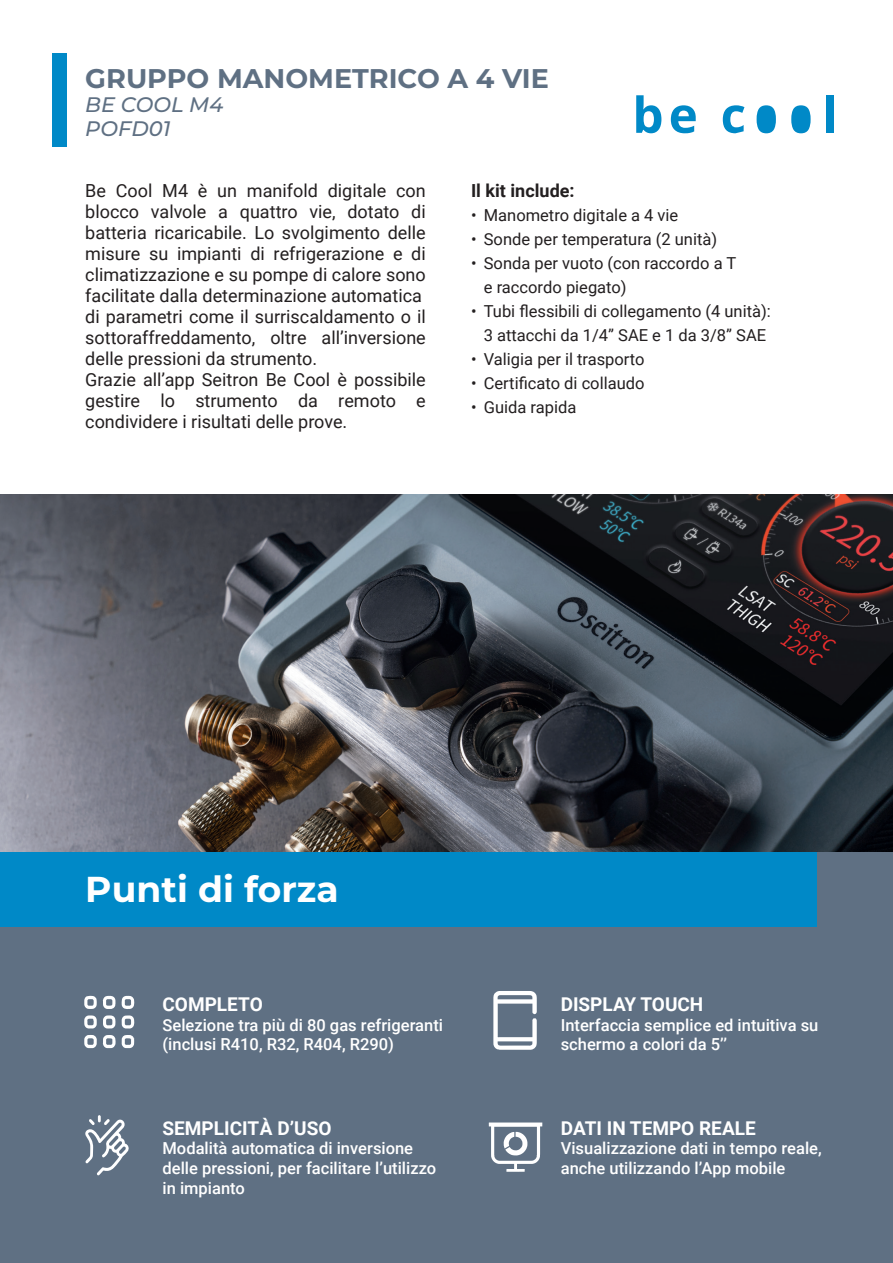
<style>
.page{position:relative;width:893px;height:1263px;background:#fff}
.page>*{position:absolute;margin:0;border:0;box-sizing:border-box;transform-origin:0 0}
.t1{font:700 36px "Montserrat";color:#fff}
.t2{font:700 27px "Montserrat";color:#5f7083}
.t3{font:italic 500 21px/24px "Montserrat";color:#5f7083}
.t4{font:700 19.05px "Roboto";color:#fff}
.t5{font:18px/21px "Roboto";color:#231f20}
.t6{font:700 18px "Roboto";color:#231f20}
.t7{font:500 16.5px/19.8px "Roboto";color:#fff}
.t8{font:16.5px/24px "Roboto";color:#231f20}
</style>
<div class="page">
<img style="left:0;top:495px;width:891px;height:357px">
<div style="left:0;top:852px;width:892px;height:411px;background:#5f7083"></div>
<div style="left:52px;top:53px;width:15px;height:93px;background:#0089c7"></div>
<div style="left:0;top:852px;width:816px;height:75px;background:#0089c7"></div>
<svg style="left:85px;top:1115px;width:44px;height:61px"></svg>
<svg style="left:636px;top:95px;width:25px;height:38px"></svg>
<svg style="left:670px;top:105px;width:25px;height:28px"></svg>
<svg style="left:722px;top:105px;width:22px;height:28px"></svg>
<svg style="left:756px;top:105px;width:19px;height:28px"></svg>
<svg style="left:791px;top:105px;width:19px;height:28px"></svg>
<div style="left:825px;top:95px;width:7px;height:38px;background:#0089c7"></div>
<svg style="left:121px;top:1015px;width:13px;height:13px"></svg>
<svg style="left:84px;top:1015px;width:13px;height:13px"></svg>
<svg style="left:103px;top:1015px;width:12px;height:13px"></svg>
<svg style="left:84px;top:996px;width:13px;height:13px"></svg>
<svg style="left:122px;top:1035px;width:13px;height:14px"></svg>
<svg style="left:103px;top:1035px;width:13px;height:13px"></svg>
<svg style="left:121px;top:996px;width:13px;height:13px"></svg>
<svg style="left:84px;top:1035px;width:13px;height:14px"></svg>
<svg style="left:103px;top:996px;width:12px;height:13px"></svg>
<svg style="left:493px;top:991px;width:43px;height:59px"></svg>
<svg style="left:488px;top:1122px;width:55px;height:50px"></svg>
<h2 class="t2" style="left:85px;top:59px;width:465px">GRUPPO MANOMETRICO A 4 VIE</h2>
<p class="t3" style="left:85px;top:92px;width:139px">BE COOL M4<br>POFD01</p>
<p class="t5" style="left:85px;top:179px;width:342px">Be Cool M4 è un manifold digitale con blocco valvole a quattro vie, dotato di batteria ricaricabile. Lo svolgimento delle misure su impianti di refrigerazione e di climatizzazione e su pompe di calore sono facilitate dalla determinazione automatica di parametri come il surriscaldamento o il sottoraffreddamento, oltre all’inversione delle pressioni da strumento.<br>Grazie all’app Seitron Be Cool è possibile gestire lo strumento da remoto e condividere i risultati delle prove.</p>
<p class="t6" style="left:471px;top:178px;width:105px">Il kit include:</p>
<p class="t8" style="left:471px;top:202px;width:209px">• Manometro digitale a 4 vie</p>
<p class="t8" style="left:471px;top:226px;width:247px">• Sonde per temperatura (2 unità)</p>
<p class="t8" style="left:483px;top:250px;width:254px;text-indent:-13px">• Sonda per vuoto (con raccordo a T e raccordo piegato)</p>
<p class="t8" style="left:471px;top:298px;width:301px;text-align:center">• Tubi flessibili di collegamento (4 unità):<br>3 attacchi da 1/4” SAE e 1 da 3/8” SAE</p>
<p class="t8" style="left:471px;top:346px;width:175px">• Valigia per il trasporto</p>
<p class="t8" style="left:471px;top:370px;width:175px">• Certificato di collaudo</p>
<p class="t8" style="left:471px;top:394px;width:107px">• Guida rapida</p>
<h1 class="t1" style="left:85px;top:863px;width:255px">Punti di forza</h1>
<p class="t4" style="left:162px;top:991px;width:102px">COMPLETO</p>
<p class="t7" style="left:162px;top:1014px;width:282px">Selezione tra più di 80 gas refrigeranti (inclusi R410, R32, R404, R290)</p>
<p class="t4" style="left:162px;top:1115px;width:170px">SEMPLICITÀ D’USO</p>
<p class="t7" style="left:162px;top:1138px;width:275px">Modalità automatica di inversione delle pressioni, per facilitare l’utilizzo in impianto</p>
<p class="t4" style="left:560px;top:991px;width:144px">DISPLAY TOUCH</p>
<p class="t7" style="left:560px;top:1014px;width:259px">Interfaccia semplice ed intuitiva su schermo a colori da 5’’</p>
<p class="t4" style="left:560px;top:1115px;width:196px">DATI IN TEMPO REALE</p>
<p class="t7" style="left:560px;top:1138px;width:262px">Visualizzazione dati in tempo reale, anche utilizzando l’App mobile</p>
</div>
